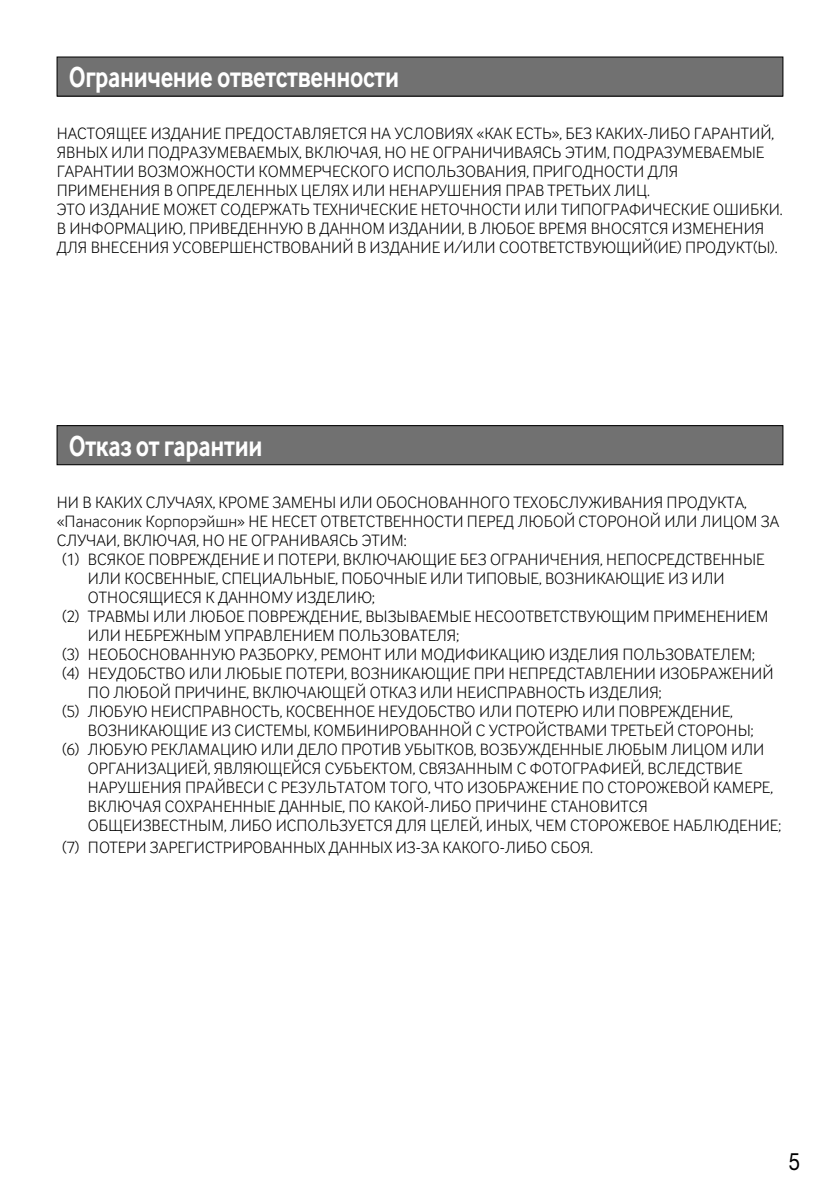
<style>
.page{position:relative;width:840px;height:1191px;background:#fff}
.page>*{position:absolute;margin:0;border:0;box-sizing:border-box;transform-origin:0 0}
.t1{font:700 30px "Inter Face Cyr";letter-spacing:-.015em;color:#fff;scale:.8 1}
.t2{font:24px "Helvetica Neue LT Std";color:#000;scale:.85 1}
.t3{font:17px/19px "Inter Face Cyr Lt";color:#000}
</style>
<div class="page">
<div style="left:57px;top:57px;width:725px;height:39px;background:#717171"></div>
<div style="left:57px;top:57px;width:725px;height:39px;border:1px solid #000"></div>
<div style="left:57px;top:425px;width:725px;height:40px;background:#717171"></div>
<div style="left:57px;top:425px;width:725px;height:40px;border:1px solid #000"></div>
<h1 class="t1" style="left:69px;top:60px;width:414px">Ограничение ответственности</h1>
<p class="t3" style="left:57px;top:124px;width:727px">НАСТОЯЩЕЕ ИЗДАНИЕ ПРЕДОСТАВЛЯЕТСЯ НА УСЛОВИЯХ «КАК ЕСТЬ», БЕЗ КАКИХ-ЛИБО ГАРАНТИЙ, ЯВНЫХ ИЛИ ПОДРАЗУМЕВАЕМЫХ, ВКЛЮЧАЯ, НО НЕ ОГРАНИЧИВАЯСЬ ЭТИМ, ПОДРАЗУМЕВАЕМЫЕ ГАРАНТИИ ВОЗМОЖНОСТИ КОММЕРЧЕСКОГО ИСПОЛЬЗОВАНИЯ, ПРИГОДНОСТИ ДЛЯ ПРИМЕНЕНИЯ В ОПРЕДЕЛЕННЫХ ЦЕЛЯХ ИЛИ НЕНАРУШЕНИЯ ПРАВ ТРЕТЬИХ ЛИЦ.<br>ЭТО ИЗДАНИЕ МОЖЕТ СОДЕРЖАТЬ ТЕХНИЧЕСКИЕ НЕТОЧНОСТИ ИЛИ ТИПОГРАФИЧЕСКИЕ ОШИБКИ.<br>В ИНФОРМАЦИЮ, ПРИВЕДЕННУЮ В ДАННОМ ИЗДАНИИ, В ЛЮБОЕ ВРЕМЯ ВНОСЯТСЯ ИЗМЕНЕНИЯ ДЛЯ ВНЕСЕНИЯ УСОВЕРШЕНСТВОВАНИЙ В ИЗДАНИЕ И/ИЛИ СООТВЕТСТВУЮЩИЙ(ИЕ) ПРОДУКТ(Ы).</p>
<h1 class="t1" style="left:69px;top:428px;width:243px">Отказ от гарантии</h1>
<p class="t3" style="left:57px;top:492px;width:691px">НИ В КАКИХ СЛУЧАЯХ, КРОМЕ ЗАМЕНЫ ИЛИ ОБОСНОВАННОГО ТЕХОБСЛУЖИВАНИЯ ПРОДУКТА,</p>
<p class="t3" style="left:57px;top:511px;width:723px">«Панасоник Корпорэйшн» НЕ НЕСЕТ ОТВЕТСТВЕННОСТИ ПЕРЕД ЛЮБОЙ СТОРОНОЙ ИЛИ ЛИЦОМ ЗА</p>
<p class="t3" style="left:57px;top:530px;width:351px">СЛУЧАИ, ВКЛЮЧАЯ, НО НЕ ОГРАНИВАЯСЬ ЭТИМ:</p>
<p class="t3" style="left:62px;top:549px;width:703px">(1) ВСЯКОЕ ПОВРЕЖДЕНИЕ И ПОТЕРИ, ВКЛЮЧАЮЩИЕ БЕЗ ОГРАНИЧЕНИЯ, НЕПОСРЕДСТВЕННЫЕ</p>
<p class="t3" style="left:88px;top:568px;width:638px">ИЛИ КОСВЕННЫЕ, СПЕЦИАЛЬНЫЕ, ПОБОЧНЫЕ ИЛИ ТИПОВЫЕ, ВОЗНИКАЮЩИЕ ИЗ ИЛИ</p>
<p class="t3" style="left:88px;top:587px;width:288px">ОТНОСЯЩИЕСЯ К ДАННОМУ ИЗДЕЛИЮ;</p>
<p class="t3" style="left:62px;top:606px;width:707px">(2) ТРАВМЫ ИЛИ ЛЮБОЕ ПОВРЕЖДЕНИЕ, ВЫЗЫВАЕМЫЕ НЕСООТВЕТСТВУЮЩИМ ПРИМЕНЕНИЕМ</p>
<p class="t3" style="left:88px;top:625px;width:372px">ИЛИ НЕБРЕЖНЫМ УПРАВЛЕНИЕМ ПОЛЬЗОВАТЕЛЯ;</p>
<p class="t3" style="left:62px;top:644px;width:693px">(3) НЕОБОСНОВАННУЮ РАЗБОРКУ, РЕМОНТ ИЛИ МОДИФИКАЦИЮ ИЗДЕЛИЯ ПОЛЬЗОВАТЕЛЕМ;</p>
<p class="t3" style="left:62px;top:663px;width:712px">(4) НЕУДОБСТВО ИЛИ ЛЮБЫЕ ПОТЕРИ, ВОЗНИКАЮЩИЕ ПРИ НЕПРЕДСТАВЛЕНИИ ИЗОБРАЖЕНИЙ</p>
<p class="t3" style="left:88px;top:682px;width:574px">ПО ЛЮБОЙ ПРИЧИНЕ, ВКЛЮЧАЮЩЕЙ ОТКАЗ ИЛИ НЕИСПРАВНОСТЬ ИЗДЕЛИЯ;</p>
<p class="t3" style="left:62px;top:701px;width:671px">(5) ЛЮБУЮ НЕИСПРАВНОСТЬ, КОСВЕННОЕ НЕУДОБСТВО ИЛИ ПОТЕРЮ ИЛИ ПОВРЕЖДЕНИЕ,</p>
<p class="t3" style="left:88px;top:720px;width:666px">ВОЗНИКАЮЩИЕ ИЗ СИСТЕМЫ, КОМБИНИРОВАННОЙ С УСТРОЙСТВАМИ ТРЕТЬЕЙ СТОРОНЫ;</p>
<p class="t3" style="left:62px;top:739px;width:703px">(6) ЛЮБУЮ РЕКЛАМАЦИЮ ИЛИ ДЕЛО ПРОТИВ УБЫТКОВ, ВОЗБУЖДЕННЫЕ ЛЮБЫМ ЛИЦОМ ИЛИ</p>
<p class="t3" style="left:88px;top:758px;width:655px">ОРГАНИЗАЦИЕЙ, ЯВЛЯЮЩЕЙСЯ СУБЪЕКТОМ, СВЯЗАННЫМ С ФОТОГРАФИЕЙ, ВСЛЕДСТВИЕ</p>
<p class="t3" style="left:88px;top:777px;width:686px">НАРУШЕНИЯ ПРАЙВЕСИ С РЕЗУЛЬТАТОМ ТОГО, ЧТО ИЗОБРАЖЕНИЕ ПО СТОРОЖЕВОЙ КАМЕРЕ,</p>
<p class="t3" style="left:88px;top:796px;width:561px">ВКЛЮЧАЯ СОХРАНЕННЫЕ ДАННЫЕ, ПО КАКОЙ-ЛИБО ПРИЧИНЕ СТАНОВИТСЯ</p>
<p class="t3" style="left:88px;top:815px;width:694px">ОБЩЕИЗВЕСТНЫМ, ЛИБО ИСПОЛЬЗУЕТСЯ ДЛЯ ЦЕЛЕЙ, ИНЫХ, ЧЕМ СТОРОЖЕВОЕ НАБЛЮДЕНИЕ;</p>
<p class="t3" style="left:62px;top:837px;width:532px">(7) ПОТЕРИ ЗАРЕГИСТРИРОВАННЫХ ДАННЫХ ИЗ-ЗА КАКОГО-ЛИБО СБОЯ.</p>
<h2 class="t2" style="left:788px;top:1146px;width:15px">5</h2>
</div>
